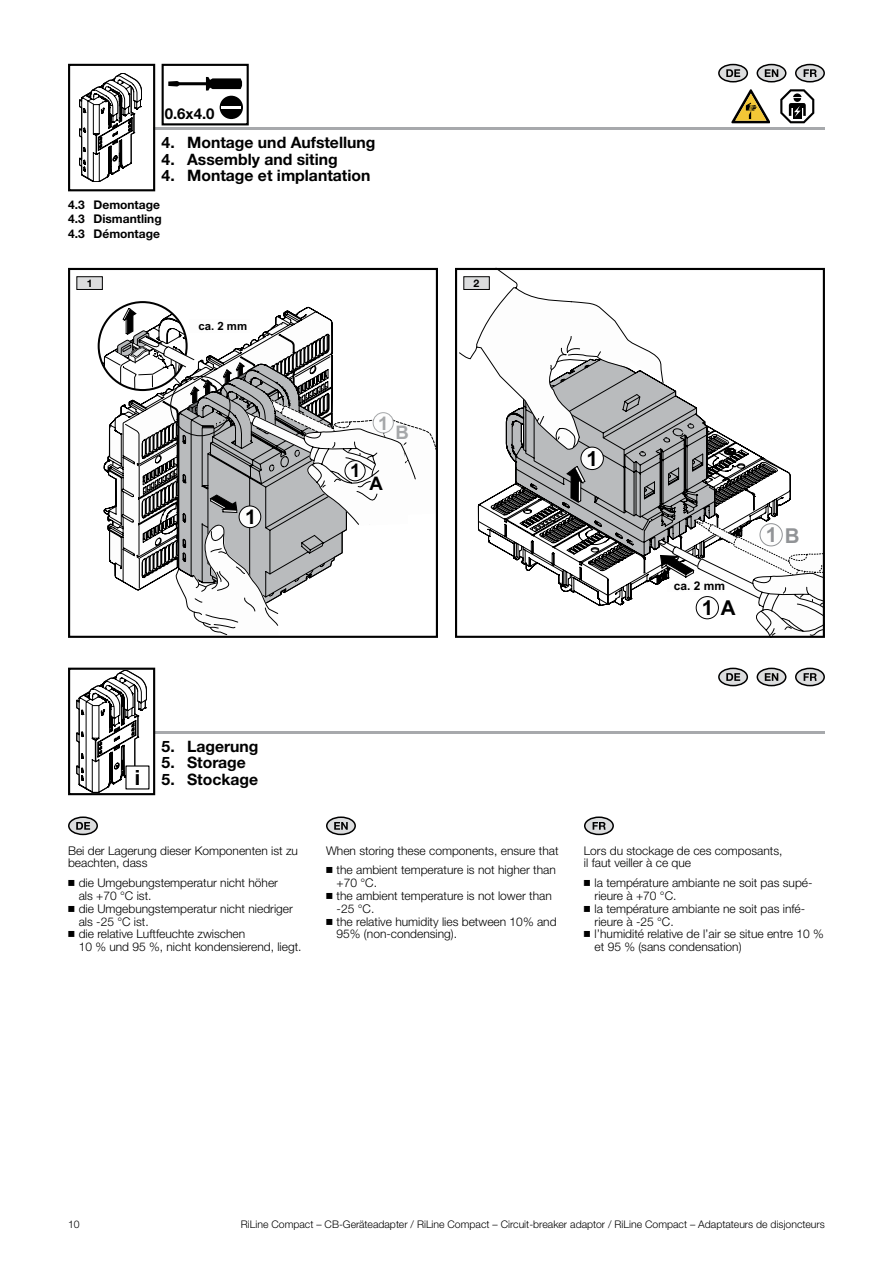
<style>
.page{position:relative;width:893px;height:1263px;background:#fff}
.page>*{position:absolute;margin:0;border:0;box-sizing:border-box;transform-origin:0 0}
.t1{font:700 21px "Neue Helvetica For Rittal";color:#000}
.t2{font:700 20.7px "Arial";color:#000}
.t3{font:700 20.55px "Arial";color:#000}
.t4{font:700 20.55px "Arial";color:#919396}
.t5{font:700 19.95px "Arial";color:#000}
.t6{font:700 18.6px "Arial";color:#000}
.t7{font:700 18.6px "Arial";color:#a5a7a9}
.t8{font:700 15.75px "Neue Helvetica For Rittal";color:#000}
.t9{font:700 15px "Neue Helvetica For Rittal";color:#000}
.t10{font:300 12px/12.9px "Neue Helvetica For Rittal";color:#000}
.t11{font:700 12px/14.4px "Neue Helvetica For Rittal";color:#000}
.t12{font:700 12px "Arial";color:#000}
.t13{font:700 11.4px "Arial";color:#000}
.t14{font:300 10.5px "Neue Helvetica For Rittal";color:#000}
.t15{font:700 10.5px "Neue Helvetica For Rittal";color:#000}
</style>
<div class="page">
<svg style="left:757px;top:65px;width:29px;height:17px"></svg>
<div style="left:757px;top:64px;width:29px;height:18px;border:2px solid #000;border-radius:50%"></div>
<svg style="left:765px;top:69px;width:13px;height:8px"></svg>
<div style="left:796px;top:65px;width:28px;height:17px;background:#dcddde;border-radius:50%"></div>
<div style="left:795px;top:64px;width:30px;height:18px;border:2px solid #000;border-radius:50%"></div>
<svg style="left:804px;top:69px;width:13px;height:8px"></svg>
<div style="left:719px;top:65px;width:28px;height:17px;background:#dcddde;border-radius:50%"></div>
<div style="left:718px;top:64px;width:30px;height:18px;border:2px solid #000;border-radius:50%"></div>
<svg style="left:726px;top:69px;width:14px;height:8px"></svg>
<hr style="left:153px;top:128px;width:672px;height:2px;background:#a7a9ac">
<svg style="left:79px;top:73px;width:63px;height:109px"></svg>
<div style="left:68px;top:64px;width:87px;height:127px;border:2px solid #000"></div>
<svg style="left:102px;top:308px;width:333px;height:327px"></svg>
<div style="left:68px;top:268px;width:370px;height:370px;border:2px solid #000"></div>
<svg style="left:459px;top:271px;width:363px;height:364px"></svg>
<div style="left:581px;top:447px;width:22px;height:23px;background:#fdfdfd;border-radius:50%"></div>
<div style="left:581px;top:447px;width:23px;height:23px;border:1px solid #000;border-radius:50%"></div>
<div style="left:455px;top:268px;width:370px;height:370px;border:2px solid #000"></div>
<div style="left:77px;top:277px;width:25px;height:12px;background:#dcddde"></div>
<div style="left:77px;top:276px;width:26px;height:14px;border:1px solid #000"></div>
<div style="left:464px;top:277px;width:25px;height:12px;background:#dcddde"></div>
<div style="left:463px;top:276px;width:27px;height:14px;border:1px solid #000"></div>
<svg style="left:168px;top:77px;width:74px;height:14px"></svg>
<div style="left:162px;top:64px;width:87px;height:61px;border:2px solid #000"></div>
<div style="left:220px;top:96px;width:23px;height:23px;background:#000;border-radius:50%"></div>
<hr style="left:222px;top:106px;width:19px;height:3px;background:#fff">
<svg style="left:757px;top:668px;width:29px;height:18px"></svg>
<div style="left:757px;top:668px;width:29px;height:18px;border:2px solid #000;border-radius:50%"></div>
<svg style="left:765px;top:673px;width:13px;height:8px"></svg>
<svg style="left:796px;top:668px;width:28px;height:18px"></svg>
<div style="left:795px;top:668px;width:30px;height:18px;border:2px solid #000;border-radius:50%"></div>
<svg style="left:804px;top:673px;width:13px;height:8px"></svg>
<svg style="left:719px;top:668px;width:28px;height:18px"></svg>
<div style="left:718px;top:668px;width:30px;height:18px;border:2px solid #000;border-radius:50%"></div>
<svg style="left:726px;top:673px;width:14px;height:8px"></svg>
<div style="left:69px;top:817px;width:28px;height:17px;background:#dcddde;border-radius:50%"></div>
<div style="left:68px;top:816px;width:30px;height:19px;border:2px solid #000;border-radius:50%"></div>
<svg style="left:76px;top:822px;width:14px;height:8px"></svg>
<div style="left:327px;top:817px;width:28px;height:17px;background:#dcddde;border-radius:50%"></div>
<div style="left:326px;top:816px;width:30px;height:19px;border:2px solid #000;border-radius:50%"></div>
<svg style="left:334px;top:822px;width:14px;height:8px"></svg>
<svg style="left:585px;top:817px;width:28px;height:17px"></svg>
<div style="left:584px;top:816px;width:30px;height:19px;border:2px solid #000;border-radius:50%"></div>
<svg style="left:593px;top:822px;width:13px;height:8px"></svg>
<hr style="left:155px;top:731px;width:670px;height:3px;background:#a7a9ac">
<svg style="left:731px;top:89px;width:39px;height:34px"></svg>
<svg style="left:780px;top:89px;width:34px;height:34px"></svg>
<svg style="left:77px;top:671px;width:70px;height:121px"></svg>
<div style="left:68px;top:668px;width:87px;height:127px;border:2px solid #000"></div>
<div style="left:126px;top:766px;width:23px;height:23px;background:#fff"></div>
<p class="t9" style="left:165px;top:104px;width:51px">0.6x4.0</p>
<h3 class="t8" style="left:162px;top:133px;width:215px">4. Montage und Aufstellung</h3>
<h3 class="t8" style="left:162px;top:149px;width:178px">4. Assembly and siting</h3>
<h3 class="t8" style="left:162px;top:166px;width:210px">4. Montage et implantation</h3>
<p class="t11" style="left:68px;top:197px;width:95px">4.3 Demontage<br>4.3 Dismantling<br>4.3 Démontage</p>
<p class="t15" style="left:87px;top:277px;width:7px">1</p>
<p class="t15" style="left:474px;top:277px;width:7px">2</p>
<p class="t13" style="left:198px;top:318px;width:50px">ca. 2 mm</p>
<h3 class="t5" style="left:245px;top:503px;width:13px">1</h3>
<h3 class="t6" style="left:350px;top:458px;width:12px">1</h3>
<h3 class="t7" style="left:378px;top:410px;width:12px">1</h3>
<h3 class="t7" style="left:396px;top:420px;width:15px">B</h3>
<h3 class="t6" style="left:369px;top:471px;width:15px">A</h3>
<h2 class="t2" style="left:587px;top:444px;width:13px">1</h2>
<p class="t12" style="left:674px;top:577px;width:53px">ca. 2 mm</p>
<h3 class="t3" style="left:702px;top:593px;width:35px">1 A</h3>
<h3 class="t4" style="left:766px;top:521px;width:35px">1 B</h3>
<h1 class="t1" style="left:135px;top:765px;width:7px">i</h1>
<h3 class="t8" style="left:162px;top:736px;width:98px">5. Lagerung</h3>
<h3 class="t8" style="left:162px;top:753px;width:86px">5. Storage</h3>
<h3 class="t8" style="left:162px;top:769px;width:98px">5. Stockage</h3>
<p class="t10" style="left:68px;top:844px;width:231px">Bei der Lagerung dieser Komponenten ist zu beachten, dass</p>
<p class="t10" style="left:68px;top:876px;width:211px">◾ die Umgebungstemperatur nicht höher</p>
<p class="t10" style="left:79px;top:889px;width:74px">als +70 °C ist.</p>
<p class="t10" style="left:68px;top:902px;width:226px">◾ die Umgebungstemperatur nicht niedriger</p>
<p class="t10" style="left:79px;top:915px;width:72px">als -25 °C ist.</p>
<p class="t10" style="left:68px;top:928px;width:179px">◾ die relative Luftfeuchte zwischen</p>
<p class="t10" style="left:79px;top:940px;width:224px">10 % und 95 %, nicht kondensierend, liegt.</p>
<p class="t10" style="left:326px;top:840px;width:234px;line-height:19.4px">When storing these components, ensure that ◾ the ambient temperature is not higher than</p>
<p class="t10" style="left:337px;top:876px;width:42px">+70 °C.</p>
<p class="t10" style="left:326px;top:889px;width:227px">◾ the ambient temperature is not lower than</p>
<p class="t10" style="left:337px;top:902px;width:39px">-25 °C.</p>
<p class="t10" style="left:326px;top:915px;width:232px">◾ the relative humidity lies between 10% and</p>
<p class="t10" style="left:337px;top:928px;width:122px">95% (non-condensing).</p>
<p class="t10" style="left:584px;top:844px;width:200px">Lors du stockage de ces composants, il faut veiller à ce que</p>
<p class="t10" style="left:584px;top:876px;width:230px">◾ la température ambiante ne soit pas supé-</p>
<p class="t10" style="left:595px;top:889px;width:83px">rieure à +70 °C.</p>
<p class="t10" style="left:584px;top:902px;width:223px">◾ la température ambiante ne soit pas infé-</p>
<p class="t10" style="left:595px;top:915px;width:81px">rieure à -25 °C.</p>
<p class="t10" style="left:584px;top:928px;width:241px">◾ l’humidité relative de l’air se situe entre 10 %</p>
<p class="t10" style="left:595px;top:940px;width:148px">et 95 % (sans condensation)</p>
<p class="t14" style="left:68px;top:1218px;width:13px">10</p>
<p class="t14" style="left:241px;top:1218px;width:585px">RiLine Compact – CB-Geräteadapter / RiLine Compact – Circuit-breaker adaptor / RiLine Compact – Adaptateurs de disjoncteurs</p>
</div>
